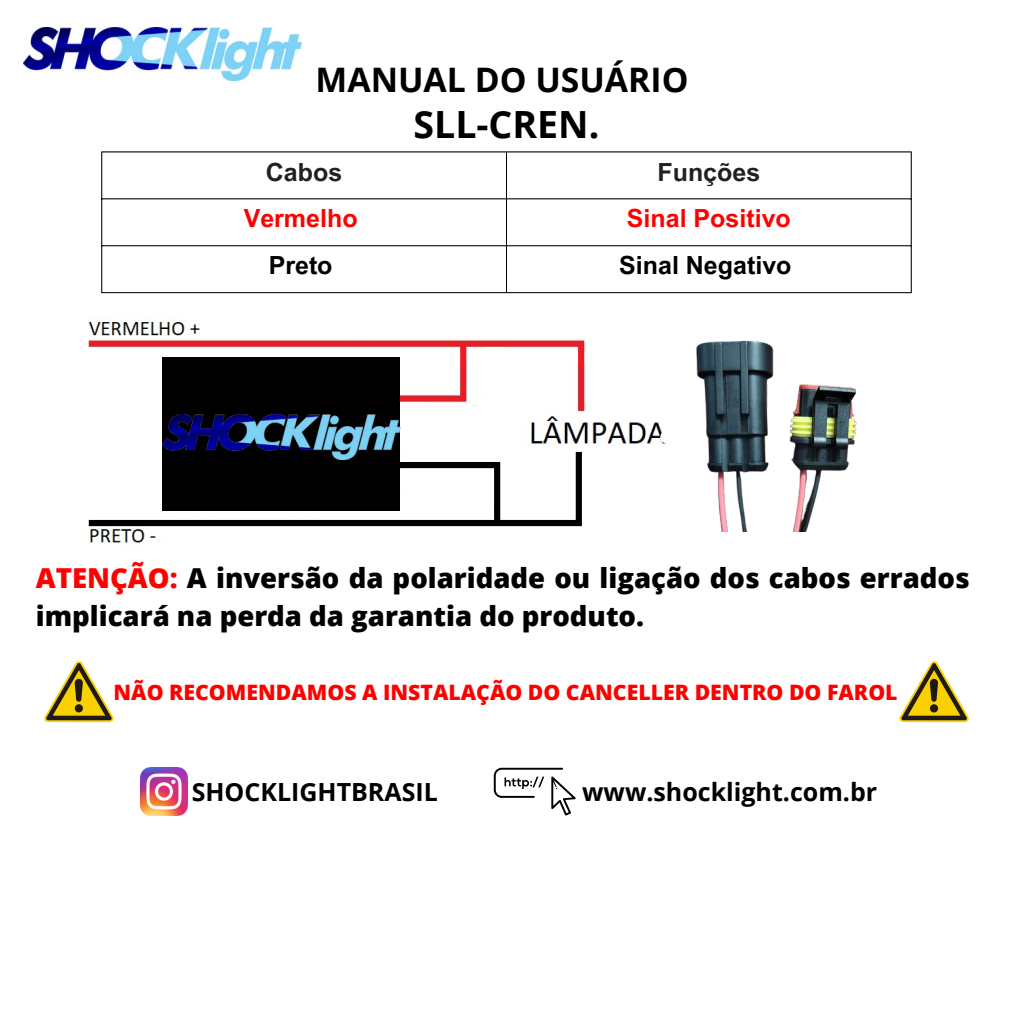
<style>
.page{position:relative;width:1013px;height:1013px;background:#fff}
.page>*{position:absolute;margin:0;border:0;box-sizing:border-box;transform-origin:0 0}
.t1{font:700 37.5px "Open Sans";color:#000}
.t2{font:700 33.75px "Open Sans";color:#000}
.t3{font:800 27.5px/38.5px "Open Sans";color:#000}
.t4{font:700 25px "Open Sans";color:#000}
.t5{font:700 25px "Arial MT Pro";color:#f00}
.t6{font:700 25px "Arial MT Pro";color:#000}
.t7{font:700 25px "Arial MT Pro";color:#202124}
.t8{font:800 21.25px "Open Sans";color:#f00}
.s1{color:#f00}
</style>
<div class="page">
<hr style="left:101px;top:152px;width:1px;height:140px;background:#000">
<hr style="left:506px;top:152px;width:1px;height:140px;background:#000">
<hr style="left:910px;top:152px;width:1px;height:140px;background:#000">
<hr style="left:101px;top:151px;width:810px;height:1px;background:#000">
<hr style="left:101px;top:198px;width:810px;height:1px;background:#000">
<hr style="left:101px;top:245px;width:810px;height:1px;background:#000">
<hr style="left:101px;top:292px;width:810px;height:1px;background:#000">
<svg style="left:44px;top:661px;width:70px;height:61px"></svg>
<svg style="left:899px;top:661px;width:69px;height:61px"></svg>
<img style="left:88px;top:321px;width:572px;height:222px">
<svg style="left:400px;top:399px;width:115px;height:27px"></svg>
<svg style="left:660px;top:425px;width:6px;height:19px"></svg>
<div style="left:162px;top:357px;width:238px;height:153px;background:#000"></div>
<img style="left:162px;top:414px;width:238px;height:45px">
<img style="left:140px;top:768px;width:48px;height:47px">
<svg style="left:494px;top:767px;width:81px;height:48px"></svg>
<img style="left:696px;top:340px;width:161px;height:191px">
<img style="left:23px;top:28px;width:279px;height:52px">
<p class="t2" style="left:315px;top:56px;width:374px">MANUAL DO USUÁRIO</p>
<p class="t1" style="left:413px;top:98px;width:187px">SLL-CREN.</p>
<p class="t7" style="left:266px;top:162px;width:78px">Cabos</p>
<p class="t7" style="left:657px;top:162px;width:104px">Funções</p>
<p class="t5" style="left:244px;top:209px;width:115px">Vermelho</p>
<p class="t5" style="left:627px;top:209px;width:165px">Sinal Positivo</p>
<p class="t6" style="left:269px;top:256px;width:65px">Preto</p>
<p class="t6" style="left:619px;top:256px;width:174px">Sinal Negativo</p>
<p class="t3" style="left:36px;top:558px;width:935px"><span class="s1">ATENÇÃO:</span> A inversão da polaridade ou ligação dos cabos errados implicará na perda da garantia do produto.</p>
<p class="t8" style="left:113px;top:677px;width:785px">NÃO RECOMENDAMOS A INSTALAÇÃO DO CANCELLER DENTRO DO FAROL</p>
<p class="t4" style="left:192px;top:774px;width:248px">SHOCKLIGHTBRASIL</p>
<p class="t4" style="left:582px;top:774px;width:296px">www.shocklight.com.br</p>
</div>
